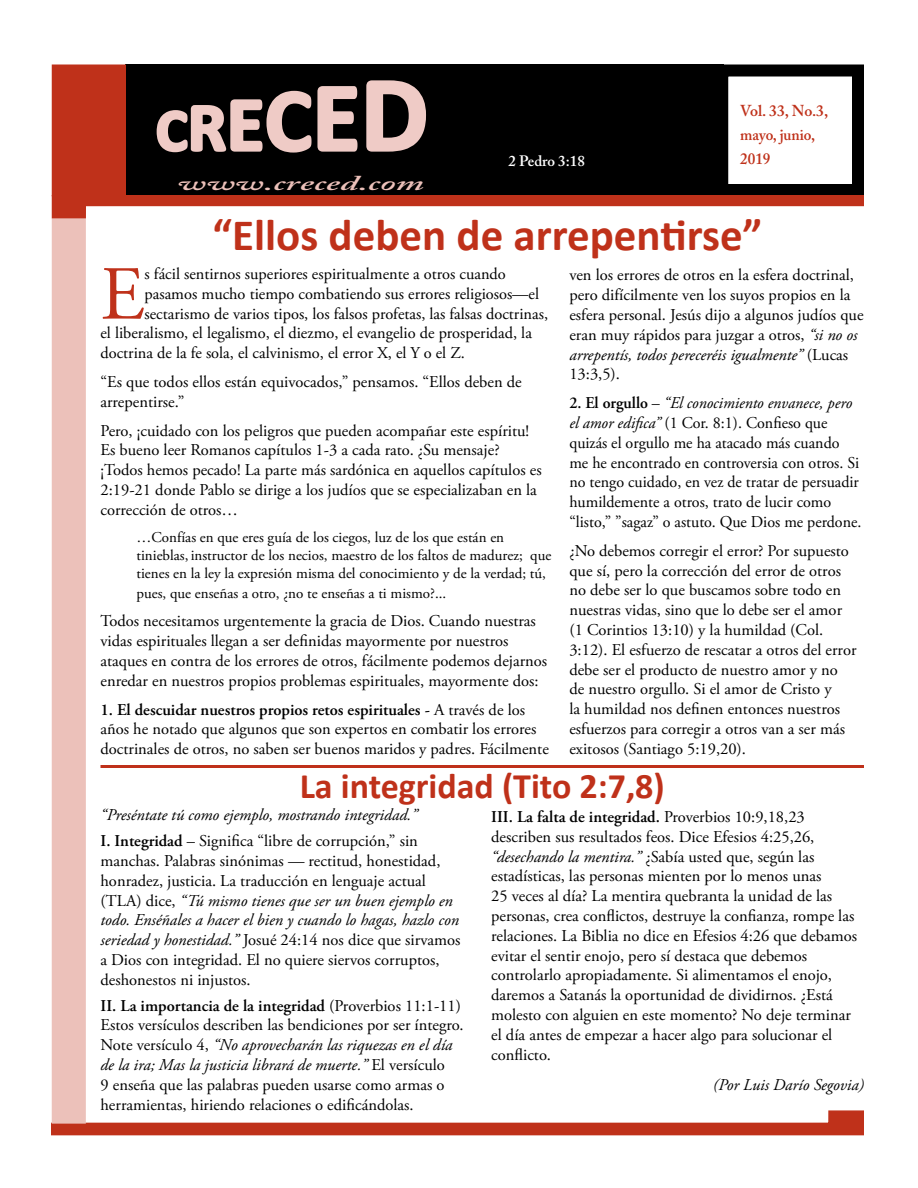
<style>
.page{position:relative;width:918px;height:1188px;background:#fff}
.page>*{position:absolute;margin:0;border:0;box-sizing:border-box;transform-origin:0 0}
.t1{font:76.2px "Adobe Garamond Pro";color:#bf311a}
.t2{font:700 60px "Calibri";color:#efcbc6}
.t3{font:700 45px "Calibri";color:#bf311a}
.t4{font:700 36px "Calibri";color:#bf311a}
.t5{font:italic 600 21px "Adobe Caslon Pro";color:#ecc1ba;scale:1.82 1}
.t6{font:16.5px/19.8px "Adobe Garamond Pro";color:#000}
.t7{font:italic 16.5px/25.8px "Adobe Garamond Pro";color:#000}
.t8{font:600 15.75px/24px "Adobe Caslon Pro";color:#bf311a}
.t9{font:15px/18px "Adobe Garamond Pro";color:#000}
.t10{font:600 15px "Adobe Caslon Pro";color:#fff}
.s1{font-size:69px}
.s2{font-size:78px}
.s3{font-size:90px}
.s4{font-size:99px}
.s5{font-size:108px}
.s6{font-style:italic}
.s7{font-weight:600}
.s8{font-weight:600;font-style:normal}
.s9{font-style:normal}
</style>
<div class="page">
<div style="left:125px;top:64px;width:599px;height:132px;background:#000"></div>
<svg style="left:51px;top:1110px;width:813px;height:26px"></svg>
<div style="left:52px;top:218px;width:34px;height:906px;background:#ecc1ba"></div>
<div style="left:52px;top:65px;width:73px;height:131px;background:#bf311a"></div>
<div style="left:52px;top:64px;width:74px;height:132px;border:2px solid #bf311a"></div>
<div style="left:716px;top:64px;width:148px;height:132px;border:12px solid #000"></div>
<svg style="left:156px;top:80px;width:270px;height:73px"></svg>
<hr style="left:100px;top:765px;width:764px;height:3px;background:#bf311a">
<svg style="left:52px;top:195px;width:812px;height:24px"></svg>
<h2 class="t2" style="left:156px;top:92px;width:274px">C<span class="s1">R</span><span class="s2">E</span><span class="s3">C</span><span class="s4">E</span><span class="s5">D</span></h2>
<p class="t5" style="left:177px;top:170px;width:137px">www.creced.com</p>
<p class="t10" style="left:508px;top:152px;width:78px">2 Pedro 3:18</p>
<p class="t8" style="left:740px;top:99px;width:90px">Vol. 33, No.3, mayo, junio,<br>2019</p>
<h3 class="t3" style="left:213px;top:206px;width:551px">“Ellos deben de arrepentirse”</h3>
<p class="t6" style="left:569px;top:266px;width:296px">ven los errores de otros en la esfera doctrinal, pero difícilmente ven los suyos propios en la esfera personal. Jesús dijo a algunos judíos que eran muy rápidos para juzgar a otros, <span class="s6">“si no os arrepentís, todos pereceréis igualmente”</span> (Lucas 13:3,5).</p>
<p class="t6" style="left:569px;top:394px;width:294px"><span class="s7">2. El orgullo</span> – <span class="s6">“El conocimiento envanece, pero el amor edifica”</span> (1 Cor. 8:1). Confieso que quizás el orgullo me ha atacado más cuando me he encontrado en controversia con otros. Si no tengo cuidado, en vez de tratar de persuadir humildemente a otros, trato de lucir como “listo,” ”sagaz” o astuto. Que Dios me perdone.</p>
<p class="t6" style="left:569px;top:541px;width:289px">¿No debemos corregir el error? Por supuesto que sí, pero la corrección del error de otros no debe ser lo que buscamos sobre todo en nuestras vidas, sino que lo debe ser el amor (1 Corintios 13:10) y la humildad (Col.<br>3:12). El esfuerzo de rescatar a otros del error debe ser el producto de nuestro amor y no de nuestro orgullo. Si el amor de Cristo y<br>la humildad nos definen entonces nuestros esfuerzos para corregir a otros van a ser más exitosos (Santiago 5:19,20).</p>
<h1 class="t1" style="left:100px;top:249px;width:46px">E</h1>
<p class="t6" style="left:145px;top:264px;width:363px">s fácil sentirnos superiores espiritualmente a otros cuando</p>
<p class="t6" style="left:145px;top:284px;width:396px">pasamos mucho tiempo combatiendo sus errores religiosos—el</p>
<p class="t6" style="left:145px;top:304px;width:405px">sectarismo de varios tipos, los falsos profetas, las falsas doctrinas,</p>
<p class="t6" style="left:100px;top:324px;width:433px">el liberalismo, el legalismo, el diezmo, el evangelio de prosperidad, la</p>
<p class="t6" style="left:100px;top:344px;width:366px">doctrina de la fe sola, el calvinismo, el error X, el Y o el Z.</p>
<p class="t6" style="left:100px;top:372px;width:423px">“Es que todos ellos están equivocados,” pensamos. “Ellos deben de arrepentirse.”</p>
<p class="t6" style="left:100px;top:421px;width:443px">Pero, ¡cuidado con los peligros que pueden acompañar este espíritu!<br>Es bueno leer Romanos capítulos 1-3 a cada rato. ¿Su mensaje? ¡Todos hemos pecado! La parte más sardónica en aquellos capítulos es 2:19-21 donde Pablo se dirige a los judíos que se especializaban en la corrección de otros…</p>
<p class="t9" style="left:136px;top:529px;width:416px">…Confías en que eres guía de los ciegos, luz de los que están en tinieblas, instructor de los necios, maestro de los faltos de madurez; que tienes en la ley la expresión misma del conocimiento y de la verdad; tú,</p>
<p class="t9" style="left:136px;top:584px;width:311px">pues, que enseñas a otro, ¿no te enseñas a ti mismo?...</p>
<p class="t6" style="left:100px;top:612px;width:448px">Todos necesitamos urgentemente la gracia de Dios. Cuando nuestras vidas espirituales llegan a ser definidas mayormente por nuestros ataques en contra de los errores de otros, fácilmente podemos dejarnos enredar en nuestros propios problemas espirituales, mayormente dos:</p>
<p class="t6" style="left:100px;top:700px;width:450px"><span class="s7">1. El descuidar nuestros propios retos espirituales -</span> A través de los años he notado que algunos que son expertos en combatir los errores doctrinales de otros, no saben ser buenos maridos y padres. Fácilmente</p>
<h3 class="t4" style="left:300px;top:763px;width:367px">La integridad (Tito 2:7,8)</h3>
<p class="t7" style="left:100px;top:803px;width:319px">“Preséntate tú como ejemplo, mostrando integridad.”<br><span class="s8">I. Integridad</span> <span class="s9">– Significa “libre de corrupción,” sin</span></p>
<p class="t6" style="left:100px;top:852px;width:362px">manchas. Palabras sinónimas — rectitud, honestidad, honradez, justicia. La traducción en lenguaje actual (TLA) dice, <span class="s6">“Tú mismo tienes que ser un buen ejemplo en todo. Enséñales a hacer el bien y cuando lo hagas, hazlo con seriedad y honestidad.”</span> Josué 24:14 nos dice que sirvamos a Dios con integridad. El no quiere siervos corruptos, deshonestos ni injustos.</p>
<p class="t6" style="left:100px;top:996px;width:365px"><span class="s7">II. La importancia de la integridad</span> (Proverbios 11:1-11)<br>Estos versículos describen las bendiciones por ser íntegro.<br>Note versículo 4, <span class="s6">“No aprovecharán las riquezas en el día de la ira; Mas la justicia librará de muerte.”</span> El versículo<br>9 enseña que las palabras pueden usarse como armas o herramientas, hiriendo relaciones o edificándolas.</p>
<p class="t6" style="left:491px;top:807px;width:367px"><span class="s7">III. La falta de integridad.</span> Proverbios 10:9,18,23 describen sus resultados feos. Dice Efesios 4:25,26, <span class="s6">“desechando la mentira.”</span> ¿Sabía usted que, según las estadísticas, las personas mienten por lo menos unas<br>25 veces al día? La mentira quebranta la unidad de las personas, crea conflictos, destruye la confianza, rompe las relaciones. La Biblia no dice en Efesios 4:26 que debamos evitar el sentir enojo, pero sí destaca que debemos controlarlo apropiadamente. Si alimentamos el enojo, daremos a Satanás la oportunidad de dividirnos. ¿Está molesto con alguien en este momento? No deje terminar el día antes de empezar a hacer algo para solucionar el conflicto.</p>
<p class="t7" style="left:713px;top:1072px;width:152px">(Por Luis Darío Segovia)</p>
</div>
